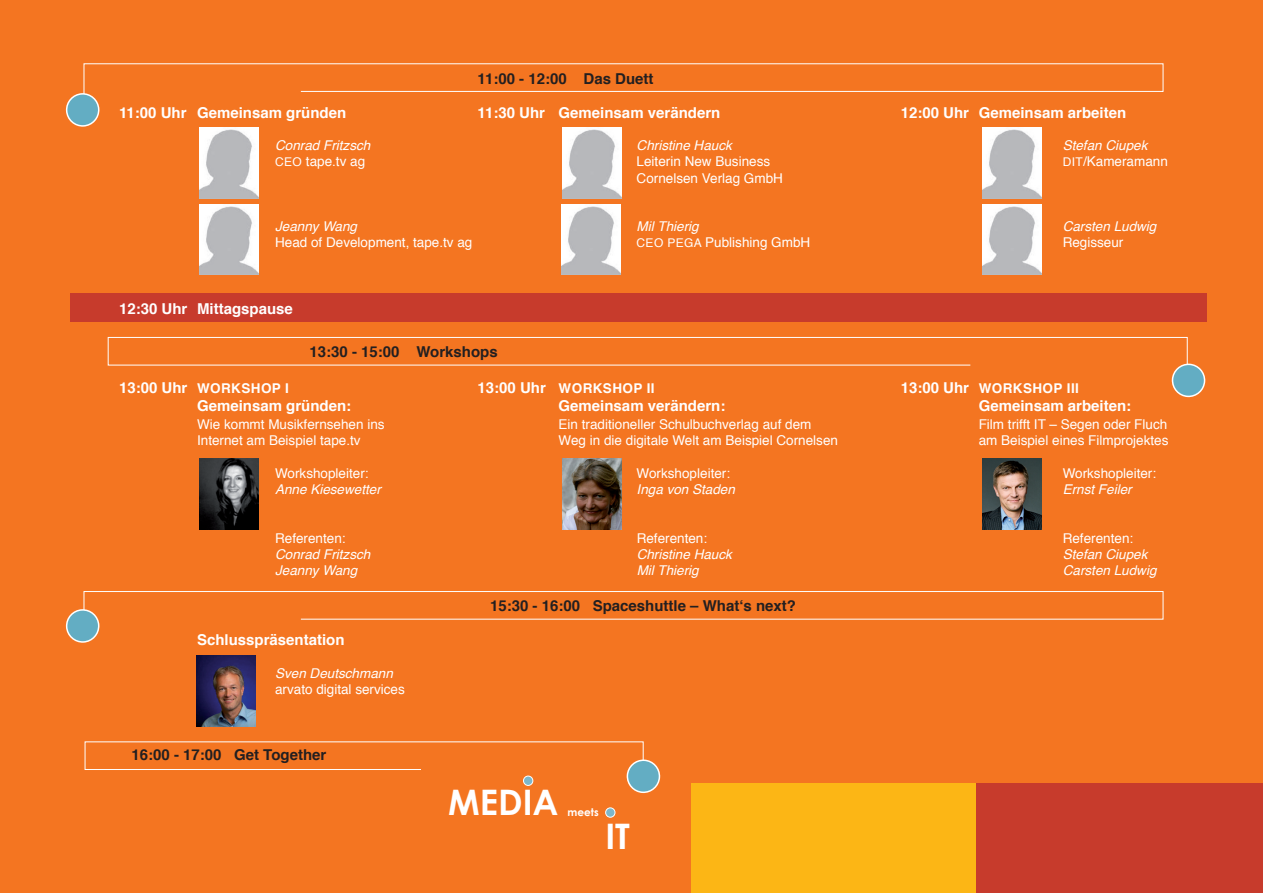
<style>
.page{position:relative;width:1263px;height:893px;background:#f47521}
.page>*{position:absolute;margin:0;border:0;box-sizing:border-box;transform-origin:0 0}
.t1{font:700 35.1px "Century Gothic";color:#fff}
.t2{font:700 15px "Helvetica";color:#fff}
.t3{font:700 15px "Helvetica";color:#231f20}
.t4{font:13.5px "Helvetica";color:#fff}
.t5{font:italic 13.5px "Helvetica";color:#fff}
.t6{font:700 13.5px "Helvetica";letter-spacing:.03em;color:#fff}
.t7{font:700 10.5px "Century Gothic";color:#fff}
.s1{font-size:12px}
.s2{font-size:15px}
</style>
<div class="page">
<div style="left:606px;top:808px;width:9px;height:9px;background:#7cb7cb;border-radius:50%"></div>
<div style="left:605px;top:808px;width:10px;height:9px;border:1px solid #fff;border-radius:50%"></div>
<div style="left:691px;top:783px;width:286px;height:110px;background:#fcb615"></div>
<div style="left:977px;top:783px;width:286px;height:110px;background:#c73b2c"></div>
<div style="left:70px;top:294px;width:1136px;height:28px;background:#c73b2c"></div>
<svg style="left:66px;top:63px;width:1098px;height:64px"></svg>
<img style="left:982px;top:459px;width:59px;height:70px">
<img style="left:200px;top:459px;width:59px;height:70px">
<img style="left:563px;top:459px;width:58px;height:70px">
<svg style="left:66px;top:591px;width:1098px;height:52px"></svg>
<svg style="left:107px;top:337px;width:1081px;height:29px"></svg>
<svg style="left:1171px;top:363px;width:34px;height:35px"></svg>
<img style="left:563px;top:128px;width:58px;height:70px">
<img style="left:562px;top:204px;width:58px;height:71px">
<img style="left:200px;top:128px;width:59px;height:70px">
<img style="left:200px;top:204px;width:59px;height:71px">
<img style="left:982px;top:128px;width:59px;height:70px">
<img style="left:982px;top:204px;width:59px;height:71px">
<img style="left:197px;top:656px;width:58px;height:70px">
<svg style="left:84px;top:741px;width:576px;height:53px"></svg>
<p class="t3" style="left:478px;top:66px;width:177px">11:00 - 12:00 Das Duett</p>
<p class="t2" style="left:119px;top:100px;width:229px">11:00 Uhr Gemeinsam gründen</p>
<p class="t2" style="left:478px;top:100px;width:244px">11:30 Uhr Gemeinsam verändern</p>
<p class="t2" style="left:901px;top:100px;width:227px">12:00 Uhr Gemeinsam arbeiten</p>
<p class="t5" style="left:275px;top:135px;width:97px">Conrad Fritzsch</p>
<p class="t5" style="left:637px;top:135px;width:97px">Christine Hauck</p>
<p class="t5" style="left:1063px;top:135px;width:86px">Stefan Ciupek</p>
<p class="t4" style="left:275px;top:151px;width:92px"><span class="s1">CEO</span> tape.tv ag</p>
<p class="t4" style="left:637px;top:151px;width:135px">Leiterin New Business</p>
<p class="t4" style="left:1063px;top:151px;width:107px"><span class="s1">DIT</span>/Kameramann</p>
<p class="t4" style="left:637px;top:167px;width:148px">Cornelsen Verlag GmbH</p>
<p class="t5" style="left:275px;top:216px;width:84px">Jeanny Wang</p>
<p class="t5" style="left:637px;top:216px;width:64px">Mil Thierig</p>
<p class="t5" style="left:1063px;top:216px;width:95px">Carsten Ludwig</p>
<p class="t4" style="left:275px;top:232px;width:199px">Head of Development, tape.tv ag</p>
<p class="t4" style="left:637px;top:232px;width:175px"><span class="s1">CEO PEGA</span> Publishing GmbH</p>
<p class="t4" style="left:1063px;top:232px;width:62px">Regisseur</p>
<p class="t2" style="left:119px;top:297px;width:175px">12:30 Uhr Mittagspause</p>
<p class="t3" style="left:310px;top:340px;width:190px">13:30 - 15:00 Workshops</p>
<p class="t6" style="left:119px;top:377px;width:171px"><span class="s2">13:00 Uhr</span> Workshop I</p>
<p class="t6" style="left:478px;top:377px;width:179px"><span class="s2">13:00 Uhr</span> Workshop II</p>
<p class="t6" style="left:901px;top:377px;width:180px"><span class="s2">13:00 Uhr</span> Workshop III</p>
<p class="t2" style="left:197px;top:394px;width:156px">Gemeinsam gründen:</p>
<p class="t2" style="left:559px;top:394px;width:168px">Gemeinsam verändern:</p>
<p class="t2" style="left:979px;top:394px;width:154px">Gemeinsam arbeiten:</p>
<p class="t4" style="left:197px;top:414px;width:189px">Wie kommt Musikfernsehen ins</p>
<p class="t4" style="left:559px;top:414px;width:254px">Ein traditioneller Schulbuchverlag auf dem</p>
<p class="t4" style="left:979px;top:414px;width:190px">Film trifft IT – Segen oder Fluch</p>
<p class="t4" style="left:197px;top:430px;width:165px">Internet am Beispiel tape.tv</p>
<p class="t4" style="left:559px;top:430px;width:281px">Weg in die digitale Welt am Beispiel Cornelsen</p>
<p class="t4" style="left:979px;top:430px;width:191px">am Beispiel eines Filmprojektes</p>
<p class="t4" style="left:275px;top:463px;width:95px">Workshopleiter:</p>
<p class="t4" style="left:637px;top:463px;width:95px">Workshopleiter:</p>
<p class="t4" style="left:1063px;top:463px;width:95px">Workshopleiter:</p>
<p class="t5" style="left:275px;top:479px;width:107px">Anne Kiesewetter</p>
<p class="t5" style="left:637px;top:479px;width:100px">Inga von Staden</p>
<p class="t5" style="left:1063px;top:479px;width:71px">Ernst Feiler</p>
<p class="t4" style="left:275px;top:527px;width:72px">Referenten:</p>
<p class="t4" style="left:637px;top:527px;width:72px">Referenten:</p>
<p class="t4" style="left:1063px;top:527px;width:72px">Referenten:</p>
<p class="t5" style="left:275px;top:543px;width:97px">Conrad Fritzsch</p>
<p class="t5" style="left:637px;top:543px;width:97px">Christine Hauck</p>
<p class="t5" style="left:1063px;top:543px;width:86px">Stefan Ciupek</p>
<p class="t5" style="left:275px;top:560px;width:84px">Jeanny Wang</p>
<p class="t5" style="left:637px;top:560px;width:64px">Mil Thierig</p>
<p class="t5" style="left:1063px;top:560px;width:95px">Carsten Ludwig</p>
<p class="t3" style="left:490px;top:594px;width:307px">15:30 - 16:00 Spaceshuttle – What‘s next?</p>
<p class="t2" style="left:197px;top:628px;width:149px">Schlusspräsentation</p>
<p class="t5" style="left:275px;top:662px;width:119px">Sven Deutschmann</p>
<p class="t4" style="left:275px;top:679px;width:131px">arvato digital services</p>
<p class="t3" style="left:132px;top:743px;width:196px">16:00 - 17:00 Get Together</p>
<h1 class="t1" style="left:448px;top:780px;width:112px">MEDIA</h1>
<p class="t7" style="left:568px;top:805px;width:33px">meets</p>
<h1 class="t1" style="left:605px;top:814px;width:26px">IT</h1>
</div>
